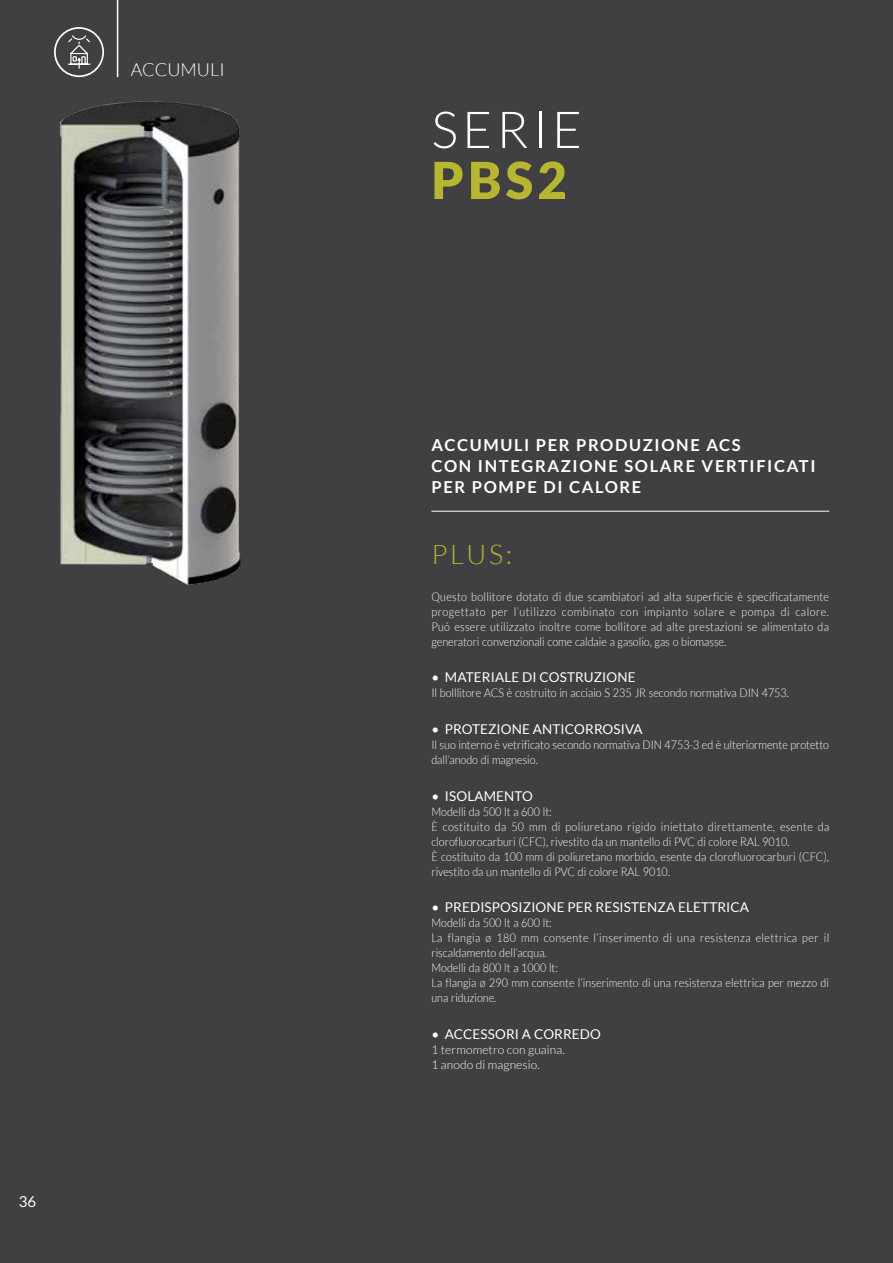
<style>
.page{position:relative;width:893px;height:1263px;background:#404042}
.page>*{position:absolute;margin:0;border:0;box-sizing:border-box;transform-origin:0 0}
.t1{font:300 51px "Lato";letter-spacing:.08em;color:#fff}
.t2{font:900 51px "Lato";color:#b6b630}
.t3{font:300 27px "Lato";color:#b6b630}
.t4{font:300 18px "Lato";color:#fff}
.t5{font:700 16.5px/21px "Lato";letter-spacing:.1em;color:#fff}
.t6{font:15px "Lato";color:#fff}
.t7{font:13.5px "Lato";letter-spacing:.01em;color:#fff}
.t8{font:300 12px/15px "Lato";color:#fff;scale:.9 1}
.t9{font:300 12px/15px "Lato";color:#fff}
</style>
<div class="page">
<hr style="left:431px;top:511px;width:398px;height:1px;background:#fff">
<hr style="left:117px;top:0;width:1px;height:77px;background:#fff">
<img style="left:60px;top:101px;width:181px;height:484px">
<svg style="left:54px;top:27px;width:50px;height:50px"></svg>
<h3 class="t4" style="left:131px;top:60px;width:95px">ACCUMULI</h3>
<p class="t6" style="left:19px;top:1193px;width:19px">36</p>
<h1 class="t1" style="left:431px;top:102px;width:152px">SERIE</h1>
<h1 class="t2" style="left:431px;top:150px;width:137px">PBS2</h1>
<h3 class="t5" style="left:431px;top:434px;width:386px">ACCUMULI PER PRODUZIONE ACS<br>CON INTEGRAZIONE SOLARE VERTIFICATI<br>PER POMPE DI CALORE</h3>
<h2 class="t3" style="left:431px;top:540px;width:82px">PLUS:</h2>
<p class="t8" style="left:431px;top:589px;width:443px;text-align:justify">Questo bollitore dotato di due scambiatori ad alta superficie è specificatamente progettato per l’utilizzo combinato con impianto solare e pompa di calore.<br>Puó essere utilizzato inoltre come bollitore ad alte prestazioni se alimentato da generatori convenzionali come caldaie a gasolio, gas o biomasse.</p>
<p class="t7" style="left:431px;top:670px;width:206px">• MATERIALE DI COSTRUZIONE</p>
<p class="t8" style="left:431px;top:686px;width:399px">Il bolllitore ACS è costruito in acciaio S 235 JR secondo normativa DIN 4753.</p>
<p class="t7" style="left:431px;top:722px;width:213px">• PROTEZIONE ANTICORROSIVA</p>
<p class="t8" style="left:431px;top:737px;width:443px">Il suo interno è vetrificato secondo normativa DIN 4753-3 ed è ulteriormente protetto dall’anodo di magnesio.</p>
<p class="t7" style="left:431px;top:788px;width:103px">• ISOLAMENTO</p>
<p class="t8" style="left:431px;top:804px;width:444px">Modelli da 500 lt a 600 lt:<br>È costituito da 50 mm di poliuretano rigido iniettato direttamente, esente da clorofluorocarburi (CFC), rivestito da un mantello di PVC di colore RAL 9010.<br>È costituito da 100 mm di poliuretano morbido, esente da clorofluorocarburi (CFC), rivestito da un mantello di PVC di colore RAL 9010.</p>
<p class="t7" style="left:431px;top:900px;width:319px">• PREDISPOSIZIONE PER RESISTENZA ELETTRICA</p>
<p class="t8" style="left:431px;top:915px;width:444px">Modelli da 500 lt a 600 lt:<br>La flangia ø 180 mm consente l’inserimento di una resistenza elettrica per il riscaldamento dell’acqua.<br>Modelli da 800 lt a 1000 lt:<br>La flangia ø 290 mm consente l’inserimento di una resistenza elettrica per mezzo di una riduzione.</p>
<p class="t7" style="left:431px;top:1026px;width:171px">• ACCESSORI A CORREDO</p>
<p class="t9" style="left:431px;top:1042px;width:135px">1 termometro con guaina.<br>1 anodo di magnesio.</p>
</div>
